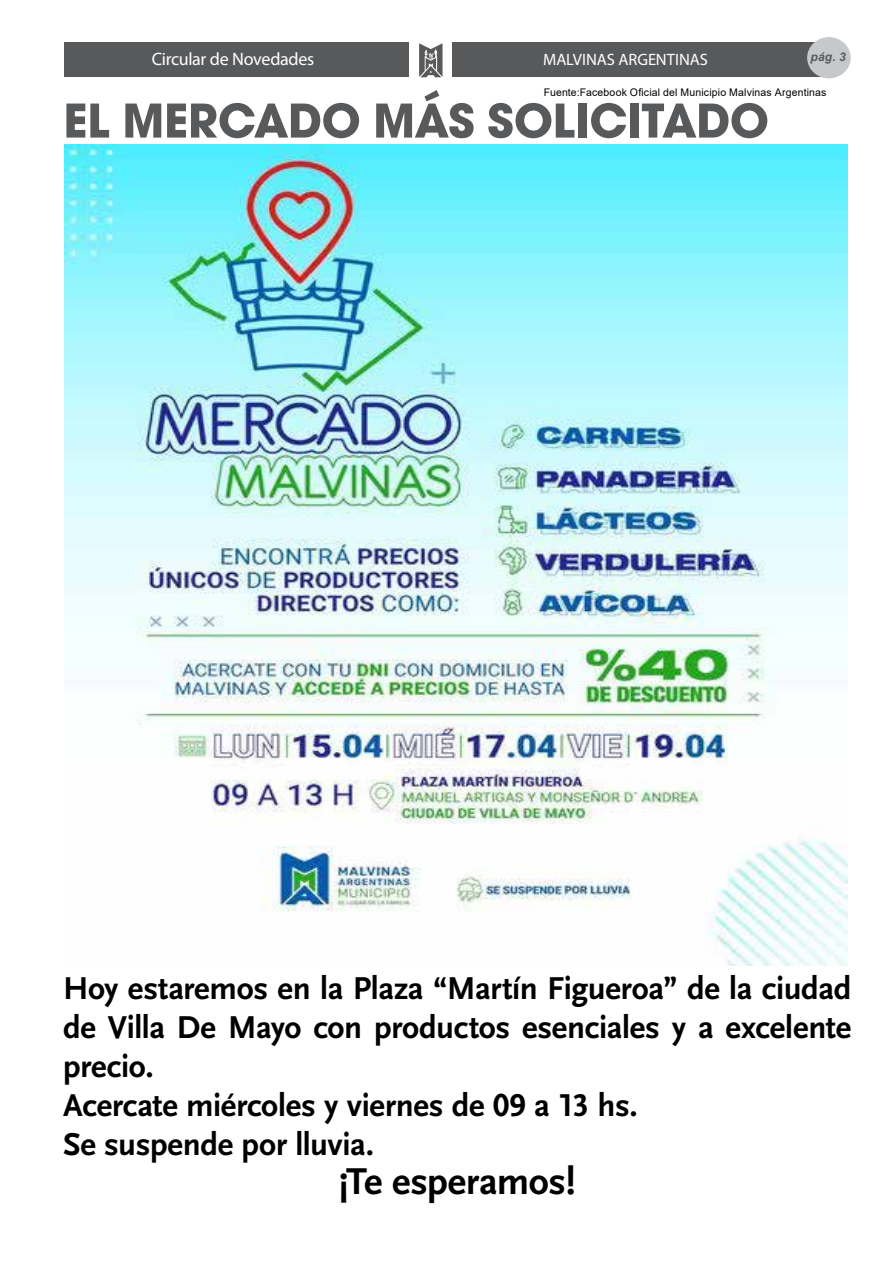
<style>
.page{position:relative;width:893px;height:1263px;background:#fff}
.page>*{position:absolute;margin:0;border:0;box-sizing:border-box;transform-origin:0 0}
.t1{font:700 51px "Avant Garde Md ITC";color:#58595b}
.t2{font:39px "Scala Sans Bold LF";letter-spacing:-.01em;color:#000}
.t3{font:33px/39px "Scala Sans Bold LF";letter-spacing:-.01em;color:#000}
.t4{font:18px "Myriad Pro";letter-spacing:-.02em;color:#fff}
.t5{font:16.5px "Myriad Pro";letter-spacing:-.005em;color:#fff}
.t6{font:italic 700 12px "Arial";color:#58595b}
.t7{font:10.5px "Arial";letter-spacing:.015em;color:#000}
</style>
<div class="page">
<img style="left:65px;top:145px;width:782px;height:820px">
<div style="left:65px;top:43px;width:344px;height:34px;background:#58595b"></div>
<div style="left:452px;top:43px;width:372px;height:34px;background:#58595b"></div>
<svg style="left:419px;top:43px;width:23px;height:34px"></svg>
<div style="left:807px;top:37px;width:44px;height:41px;background:#c7c8ca;border-radius:50%"></div>
<p class="t4" style="left:152px;top:47px;width:164px">Circular de Novedades</p>
<p class="t5" style="left:543px;top:49px;width:166px">MALVINAS ARGENTINAS</p>
<p class="t6" style="left:811px;top:49px;width:37px">pág. 3</p>
<p class="t7" style="left:544px;top:86px;width:284px">Fuente:Facebook Oficial del Municipio Malvinas Argentinas</p>
<h1 class="t1" style="left:64px;top:90px;width:707px">EL MERCADO MÁS SOLICITADO</h1>
<p class="t3" style="left:63px;top:970px;width:790px">Hoy estaremos en la Plaza “Martín Figueroa” de la ciudad de Villa De Mayo con productos esenciales y a excelente precio.<br>Acercate miércoles y viernes de 09 a 13 hs.<br>Se suspende por lluvia.</p>
<p class="t2" style="left:339px;top:1161px;width:238px">¡Te esperamos!</p>
</div>
